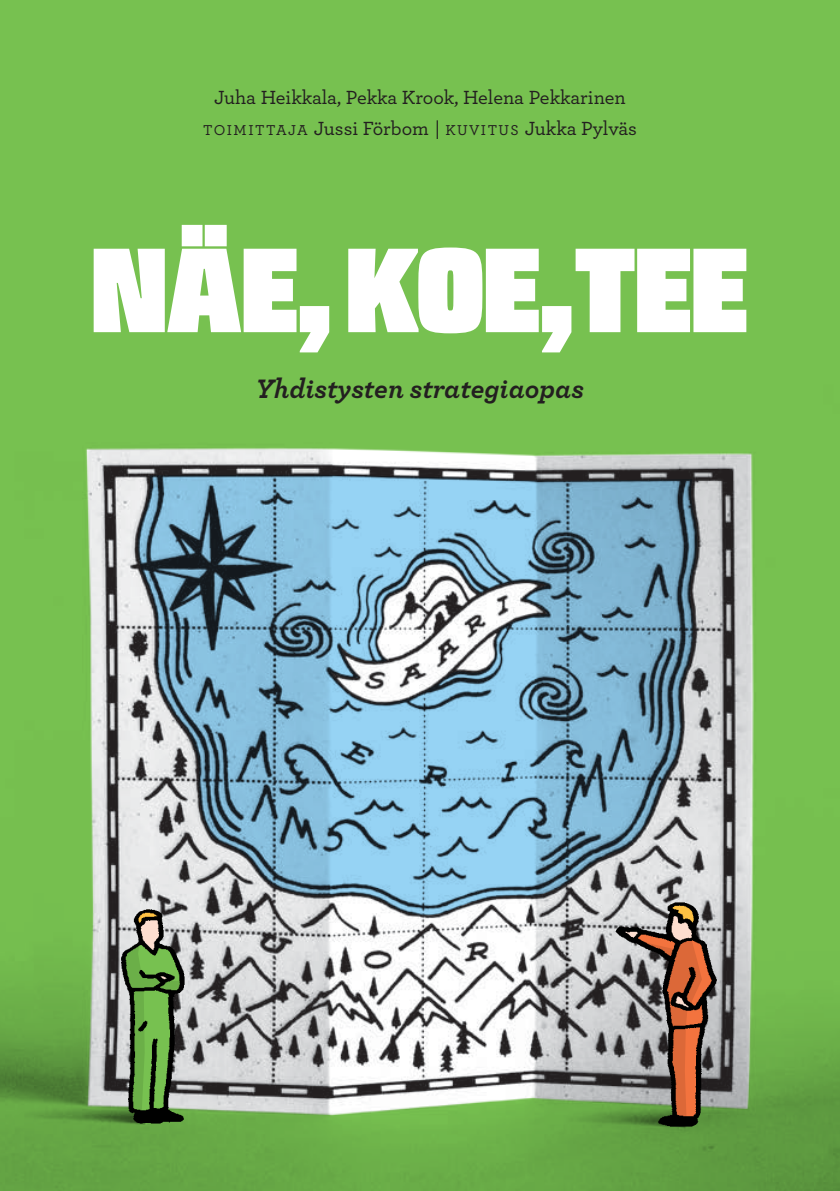
<style>
.page{position:relative;width:840px;height:1191px;background:#fff}
.page>*{position:absolute;margin:0;border:0;box-sizing:border-box;transform-origin:0 0}
.t1{font:119.2px "Bumper";color:#fff}
.t2{font:italic 700 28px "Archer";color:#231f20}
.t3{font:500 20px/30px "Archer";color:#231f20;text-align:center}
.s1{font-size:15px}
</style>
<div class="page">
<img style="left:0;top:0;width:839px;height:1191px">
<svg style="left:138px;top:475px;width:558px;height:440px;background:#7fa7bd"></svg>
<svg style="left:330px;top:557px;width:217px;height:151px"></svg>
<img style="left:111px;top:892px;width:86px;height:245px">
<img style="left:601px;top:888px;width:127px;height:252px">
<svg style="left:123px;top:905px;width:58px;height:206px;background:#6e8c5b"></svg>
<svg style="left:616px;top:898px;width:85px;height:219px;background:#93796a"></svg>
<p class="t3" style="left:203px;top:82px;width:435px">Juha Heikkala, Pekka Krook, Helena Pekkarinen<br><span class="s1">TOIMITTAJA</span> Jussi Förbom | <span class="s1">KUVITUS</span> Jukka Pylväs</p>
<h1 class="t1" style="left:92px;top:225px;width:657px">NÄE,KOE,TEE</h1>
<h2 class="t2" style="left:256px;top:366px;width:329px">Yhdistysten strategiaopas</h2>
</div>
